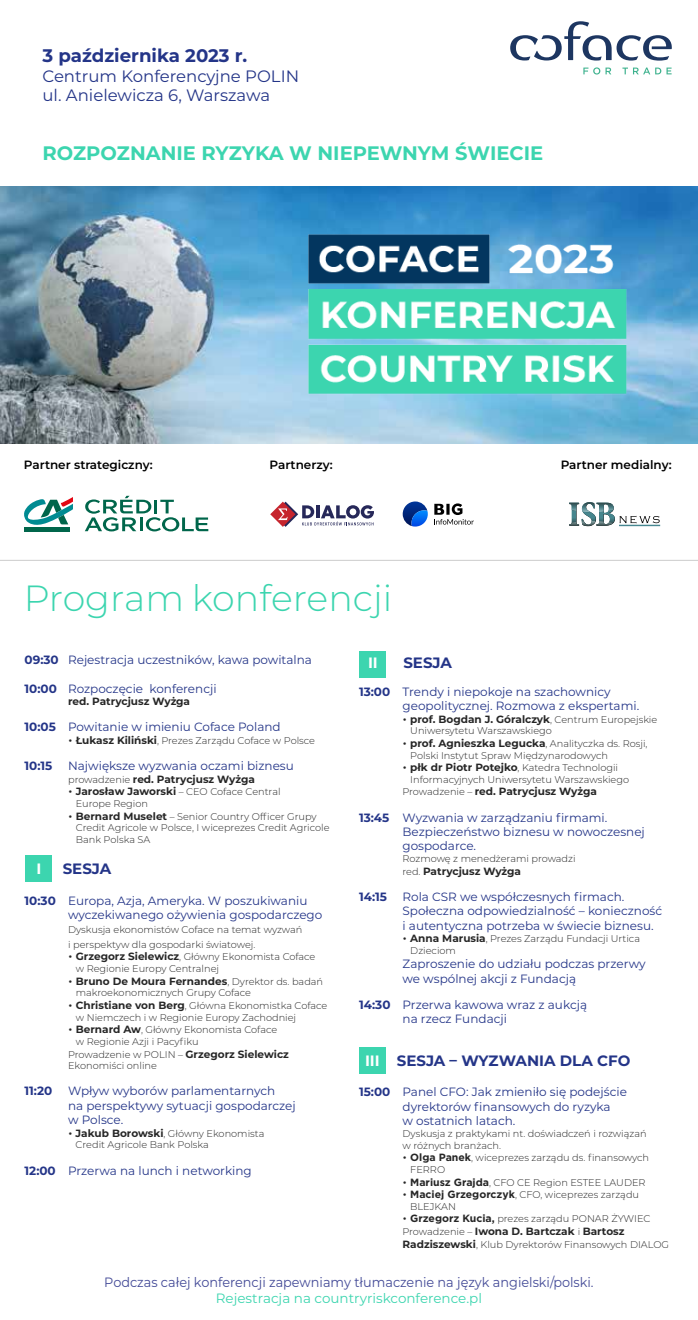
<style>
.page{position:relative;width:698px;height:1320px;background:#fff}
.page>*{position:absolute;margin:0;border:0;box-sizing:border-box;transform-origin:0 0}
.t1{font:300 36.45px "Montserrat";color:#3cd5af}
.t2{font:700 19.5px "Montserrat";color:#3cd5af}
.t3{font:700 18.15px "Montserrat";color:#243588}
.t4{font:16.5px/19.8px "Montserrat";color:#243588}
.t5{font:700 15px "Montserrat";color:#243588}
.t6{font:700 15px "Montserrat";color:#fff}
.t7{font:13.5px "Montserrat";color:#434a97;scale:.95 1}
.t8{font:13.5px "Montserrat";color:#3cd5af}
.t9{font:12px/14.4px "Montserrat";color:#243588}
.t10{font:600 12px "Montserrat";color:#000}
.t11{font:700 12px "Montserrat";color:#243588}
.t12{font:700 10.5px "Montserrat";color:#262626}
.t13{font:300 9.75px/11.7px "Montserrat";color:#262626}
.s1{font-weight:700}
.s2{font-family:"Gotham"}
.s3{font-weight:700;font-size:10.5px}
.s4{font-weight:300;font-size:9.75px}
.s5{font-family:"Gotham";font-weight:300;font-size:9.75px}
.s6{color:#fff}
.s7{font-family:"Gotham";font-weight:700;font-size:10.5px}
</style>
<div class="page">
<div style="left:25px;top:855px;width:26px;height:27px;background:#3cd5af"></div>
<div style="left:359px;top:651px;width:26px;height:26px;background:#3cd5af"></div>
<div style="left:359px;top:1047px;width:26px;height:27px;background:#3cd5af"></div>
<img style="left:0;top:187px;width:698px;height:256px">
<svg style="left:510px;top:21px;width:162px;height:40px"></svg>
<svg style="left:583px;top:67px;width:28px;height:8px"></svg>
<svg style="left:622px;top:68px;width:49px;height:6px"></svg>
<hr style="left:0;top:560px;width:698px;height:1px;background:#ccc">
<img style="left:296px;top:221px;width:344px;height:179px">
<svg style="left:569px;top:502px;width:90px;height:24px"></svg>
<hr style="left:25px;top:527px;width:45px;height:4px;background:#00664b">
<svg style="left:24px;top:497px;width:49px;height:31px"></svg>
<svg style="left:85px;top:496px;width:123px;height:35px"></svg>
<svg style="left:270px;top:502px;width:104px;height:25px"></svg>
<svg style="left:402px;top:501px;width:25px;height:26px"></svg>
<svg style="left:434px;top:503px;width:39px;height:22px"></svg>
<h3 class="t3" style="left:43px;top:42px;width:206px">3 października 2023 r.</h3>
<h3 class="t4" style="left:43px;top:65px;width:258px">Centrum Konferencyjne POLIN ul. Anielewicza 6, Warszawa</h3>
<h2 class="t2" style="left:43px;top:139px;width:502px">ROZPOZNANIE RYZYKA W NIEPEWNYM ŚWIECIE</h2>
<p class="t10" style="left:24px;top:456px;width:130px">Partner strategiczny:</p>
<p class="t10" style="left:269px;top:456px;width:65px">Partnerzy:</p>
<p class="t10" style="left:560px;top:456px;width:112px">Partner medialny:</p>
<h1 class="t1" style="left:24px;top:574px;width:370px">Program konferencji</h1>
<p class="t9" style="left:25px;top:652px;width:289px"><span class="s1">09:30</span> Rejestracja uczestników, kawa powitalna</p>
<p class="t9" style="left:25px;top:681px;width:193px"><span class="s1">10:00</span> Rozpoczęcie konferencji</p>
<p class="t12" style="left:68px;top:694px;width:123px">red. Patrycjusz Wyżga</p>
<p class="t9" style="left:25px;top:719px;width:258px"><span class="s1">10:05</span> Powitanie w imieniu Coface Poland</p>
<p class="t13" style="left:68px;top:734px;width:248px"><span class="s2">•</span> <span class="s3">Łukasz Kiliński</span>, Prezes Zarządu Coface w Polsce</p>
<p class="t11" style="left:25px;top:757px;width:29px">10:15</p>
<p class="t9" style="left:68px;top:758px;width:227px">Największe wyzwania oczami biznesu</p>
<p class="t12" style="left:68px;top:771px;width:188px"><span class="s4">prowadzenie</span> red. Patrycjusz Wyżga</p>
<p class="t13" style="left:76px;top:786px;width:206px;text-indent:-8px"><span class="s2">•</span> <span class="s3">Jarosław Jaworski</span> – CEO Coface Central<br>Europe Region</p>
<p class="t13" style="left:76px;top:810px;width:255px;text-indent:-8px"><span class="s2">•</span> <span class="s3">Bernard Muselet</span> – Senior Country Officer Grupy<br>Credit Agricole w Polsce, I wiceprezes Credit Agricole<br>Bank Polska SA</p>
<h3 class="t6" style="left:37px;top:858px;width:6px">I</h3>
<h3 class="t5" style="left:63px;top:858px;width:50px">SESJA</h3>
<p class="t9" style="left:68px;top:893px;width:256px;text-indent:-44px"><span class="s1">10:30</span> Europa, Azja, Ameryka. W poszukiwaniu wyczekiwanego ożywienia gospodarczego</p>
<p class="t13" style="left:68px;top:922px;width:236px;line-height:14.4px">Dyskusja ekonomistów Coface na temat wyzwań i perspektyw dla gospodarki światowej.</p>
<p class="t13" style="left:76px;top:951px;width:241px;text-indent:-8px"><span class="s2">•</span> <span class="s3">Grzegorz Sielewicz</span>, Główny Ekonomista Coface w Regionie Europy Centralnej</p>
<p class="t12" style="left:68px;top:973px;width:256px"><span class="s5">•</span> Bruno De Moura Fernandes<span class="s4">, Dyrektor ds. badań</span></p>
<p class="t13" style="left:76px;top:987px;width:177px">makroekonomicznych Grupy Coface</p>
<p class="t13" style="left:76px;top:999px;width:253px;text-indent:-8px"><span class="s2">•</span> <span class="s3">Christiane von Berg</span>, Główna Ekonomistka Coface w Niemczech i w Regionie Europy Zachodniej</p>
<p class="t13" style="left:68px;top:1024px;width:210px"><span class="s2">•</span> <span class="s3">Bernard Aw</span>, Główny Ekonomista Coface</p>
<p class="t13" style="left:76px;top:1035px;width:124px">w Regionie Azji i Pacyfiku</p>
<p class="t13" style="left:68px;top:1048px;width:222px">Prowadzenie w POLIN – <span class="s3">Grzegorz Sielewicz</span></p>
<p class="t13" style="left:68px;top:1060px;width:90px">Ekonomiści online</p>
<p class="t11" style="left:25px;top:1082px;width:29px">11:20</p>
<p class="t9" style="left:68px;top:1084px;width:229px">Wpływ wyborów parlamentarnych<br>na perspektywy sytuacji gospodarczej w Polsce.</p>
<p class="t13" style="left:76px;top:1127px;width:190px;text-indent:-7px"><span class="s2">•</span> <span class="s3">Jakub Borowski</span>, Główny Ekonomista<br>Credit Agricole Bank Polska</p>
<p class="t9" style="left:25px;top:1163px;width:229px"><span class="s1">12:00</span> Przerwa na lunch i networking</p>
<h3 class="t6" style="left:368px;top:652px;width:11px">II</h3>
<h3 class="t5" style="left:403px;top:652px;width:50px">SESJA</h3>
<p class="t9" style="left:402px;top:684px;width:238px;text-indent:-44px"><span class="s1">13:00</span> Trendy i niepokoje na szachownicy geopolitycznej. Rozmowa z ekspertami.</p>
<p class="t12" style="left:402px;top:711px;width:256px"><span class="s5">•</span> prof. Bogdan J. Góralczyk<span class="s4">, Centrum Europejskie</span></p>
<p class="t13" style="left:410px;top:725px;width:143px">Uniwersytetu Warszawskiego</p>
<p class="t12" style="left:402px;top:736px;width:246px"><span class="s5">•</span> prof. Agnieszka Legucka<span class="s4">, Analityczka ds. Rosji,</span></p>
<p class="t13" style="left:410px;top:749px;width:199px">Polski Instytut Spraw Międzynarodowych</p>
<p class="t13" style="left:410px;top:762px;width:220px;text-indent:-8px"><span class="s2">•</span> <span class="s3">płk dr Piotr Potejko</span>, Katedra Technologii<br>Informacyjnych Uniwersytetu Warszawskiego</p>
<p class="t12" style="left:402px;top:784px;width:196px"><span class="s4">Prowadzenie –</span> red. Patrycjusz Wyżga</p>
<p class="t9" style="left:402px;top:810px;width:244px;text-indent:-44px"><span class="s1">13:45</span> Wyzwania w zarządzaniu firmami.<br>Bezpieczeństwo biznesu w nowoczesnej gospodarce.</p>
<p class="t13" style="left:402px;top:852px;width:174px">Rozmowę z menedżerami prowadzi</p>
<p class="t12" style="left:402px;top:863px;width:120px"><span class="s4">red.</span> Patrycjusz Wyżga</p>
<p class="t11" style="left:359px;top:888px;width:30px">14:15</p>
<p class="t9" style="left:402px;top:889px;width:261px">Rola CSR we współczesnych firmach.<br>Społeczna odpowiedzialność – konieczność i autentyczna potrzeba w świecie biznesu.</p>
<p class="t13" style="left:410px;top:933px;width:231px;text-indent:-8px"><span class="s2">•</span> <span class="s3">Anna Marusia</span>, Prezes Zarządu Fundacji Urtica<br>Dzieciom</p>
<p class="t9" style="left:402px;top:956px;width:245px">Zaproszenie do udziału podczas przerwy we wspólnej akcji z Fundacją</p>
<p class="t9" style="left:402px;top:997px;width:186px;text-indent:-44px"><span class="s1">14:30</span> Przerwa kawowa wraz z aukcją na rzecz Fundacji</p>
<h3 class="t5" style="left:365px;top:1049px;width:267px"><span class="s6">III</span> SESJA – WYZWANIA DLA CFO</h3>
<p class="t9" style="left:402px;top:1085px;width:226px;text-indent:-44px"><span class="s1">15:00</span> Panel CFO: Jak zmieniło się podejście dyrektorów finansowych do ryzyka<br>w ostatnich latach.</p>
<p class="t13" style="left:402px;top:1127px;width:245px">Dyskusja z praktykami nt. doświadczeń i rozwiązań w różnych branżach.</p>
<p class="t13" style="left:410px;top:1152px;width:240px;text-indent:-8px"><span class="s2">•</span> <span class="s7">Olga Panek</span>, wiceprezes zarządu ds. finansowych<br>FERRO</p>
<p class="t13" style="left:402px;top:1176px;width:244px"><span class="s2">•</span> <span class="s7">Mariusz Grajda</span>, CFO CE Region ESTEE LAUDER</p>
<p class="t13" style="left:410px;top:1189px;width:230px;text-indent:-8px"><span class="s2">•</span> <span class="s7">Maciej Grzegorczyk</span>, CFO, wiceprezes zarządu<br>BLEJKAN</p>
<p class="t13" style="left:402px;top:1213px;width:249px"><span class="s2">•</span> <span class="s7">Grzegorz Kucia,</span> prezes zarządu PONAR ŻYWIEC</p>
<p class="t12" style="left:402px;top:1224px;width:223px"><span class="s4">Prowadzenie –</span> Iwona D. Bartczak <span class="s4">i</span> Bartosz</p>
<p class="t13" style="left:402px;top:1238px;width:268px"><span class="s3">Radziszewski</span>, Klub Dyrektorów Finansowych DIALOG</p>
<h3 class="t7" style="left:104px;top:1272px;width:516px">Podczas całej konferencji zapewniamy tłumaczenie na język angielski/polski.</h3>
<h3 class="t8" style="left:216px;top:1289px;width:268px">Rejestracja na countryriskconference.pl</h3>
</div>
